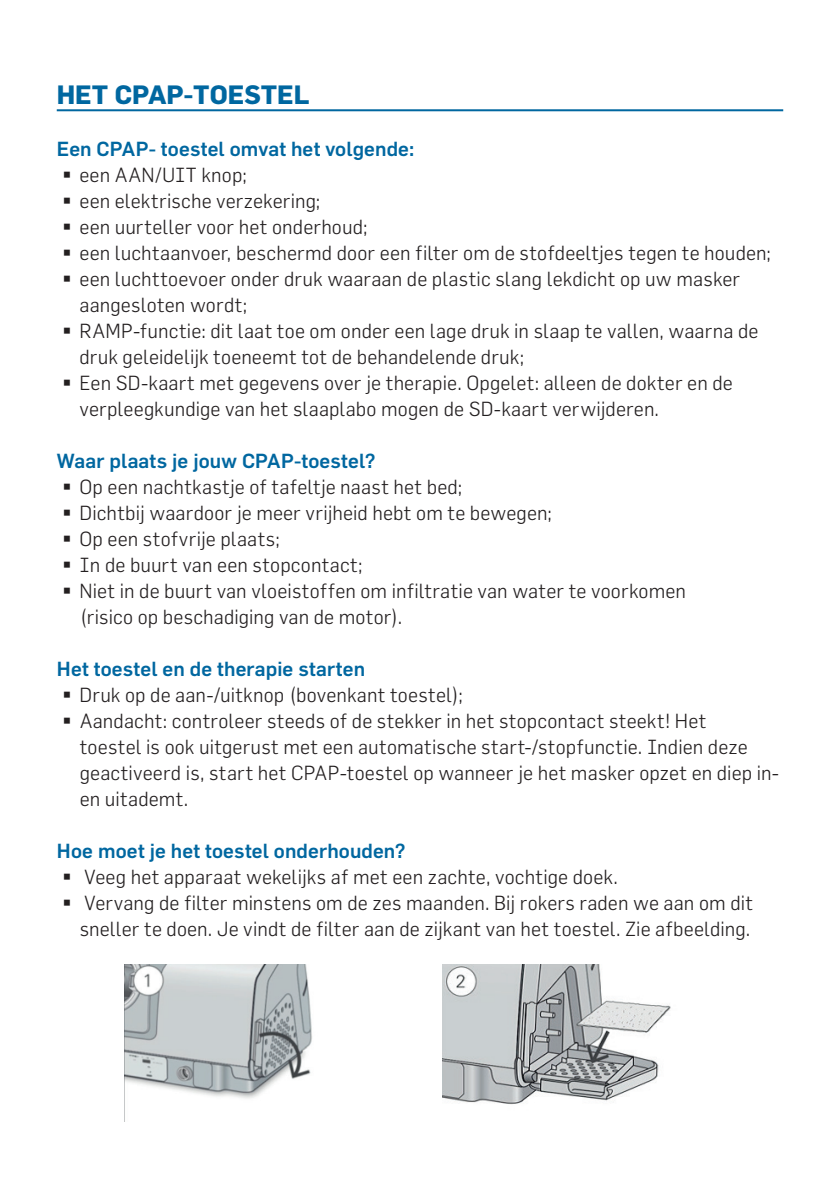
<style>
.page{position:relative;width:840px;height:1191px;background:#fff}
.page>*{position:absolute;margin:0;border:0;box-sizing:border-box;transform-origin:0 0}
.t1{font:700 26px "Flama";color:#0067a0}
.t2{font:300 20px/26px "Flama";letter-spacing:.005em;color:#231f20}
.t3{font:500 20px "Flama";letter-spacing:.005em;color:#0067a0}
</style>
<div class="page">
<hr style="left:57px;top:109px;width:725px;height:2px;background:#0067a0">
<img style="left:125px;top:964px;width:187px;height:135px">
<img style="left:442px;top:964px;width:229px;height:141px">
<h1 class="t1" style="left:57px;top:79px;width:254px">HET CPAP-TOESTEL</h1>
<p class="t3" style="left:57px;top:136px;width:359px">Een CPAP- toestel omvat het volgende:</p>
<p class="t2" style="left:62px;top:161px;width:186px">▪ een AAN/UIT knop;</p>
<p class="t2" style="left:62px;top:187px;width:259px">▪ een elektrische verzekering;</p>
<p class="t2" style="left:62px;top:213px;width:306px">▪ een uurteller voor het onderhoud;</p>
<p class="t2" style="left:62px;top:239px;width:709px">▪ een luchtaanvoer, beschermd door een filter om de stofdeeltjes tegen te houden;</p>
<p class="t2" style="left:79px;top:265px;width:662px;text-indent:-17px">▪ een luchttoevoer onder druk waaraan de plastic slang lekdicht op uw masker aangesloten wordt;</p>
<p class="t2" style="left:79px;top:317px;width:680px;text-indent:-17px">▪ RAMP-functie: dit laat toe om onder een lage druk in slaap te vallen, waarna de druk geleidelijk toeneemt tot de behandelende druk;</p>
<p class="t2" style="left:79px;top:369px;width:654px;text-indent:-17px">▪ Een SD-kaart met gegevens over je therapie. Opgelet: alleen de dokter en de verpleegkundige van het slaaplabo mogen de SD-kaart verwijderen.</p>
<p class="t3" style="left:57px;top:448px;width:320px">Waar plaats je jouw CPAP-toestel?</p>
<p class="t2" style="left:62px;top:473px;width:401px">▪ Op een nachtkastje of tafeltje naast het bed;</p>
<p class="t2" style="left:62px;top:499px;width:490px">▪ Dichtbij waardoor je meer vrijheid hebt om te bewegen;</p>
<p class="t2" style="left:63px;top:525px;width:219px">▪ Op een stofvrije plaats;</p>
<p class="t2" style="left:63px;top:551px;width:301px">▪ In de buurt van een stopcontact;</p>
<p class="t2" style="left:80px;top:577px;width:607px;text-indent:-17px">▪ Niet in de buurt van vloeistoffen om infiltratie van water te voorkomen (risico op beschadiging van de motor).</p>
<p class="t3" style="left:57px;top:656px;width:309px">Het toestel en de therapie starten</p>
<p class="t2" style="left:63px;top:681px;width:402px">▪ Druk op de aan-/uitknop (bovenkant toestel);</p>
<p class="t2" style="left:80px;top:707px;width:700px;text-indent:-17px">▪ Aandacht: controleer steeds of de stekker in het stopcontact steekt! Het<br>toestel is ook uitgerust met een automatische start-/stopfunctie. Indien deze geactiveerd is, start het CPAP-toestel op wanneer je het masker opzet en diep in&shy;en uitademt.</p>
<p class="t3" style="left:57px;top:838px;width:350px">Hoe moet je het toestel onderhouden?</p>
<p class="t2" style="left:63px;top:863px;width:556px">▪ Veeg het apparaat wekelijks af met een zachte, vochtige doek.</p>
<p class="t2" style="left:63px;top:889px;width:691px;text-align:right">▪ Vervang de filter minstens om de zes maanden. Bij rokers raden we aan om dit sneller te doen. Je vindt de filter aan de zijkant van het toestel. Zie afbeelding.</p>
</div>
